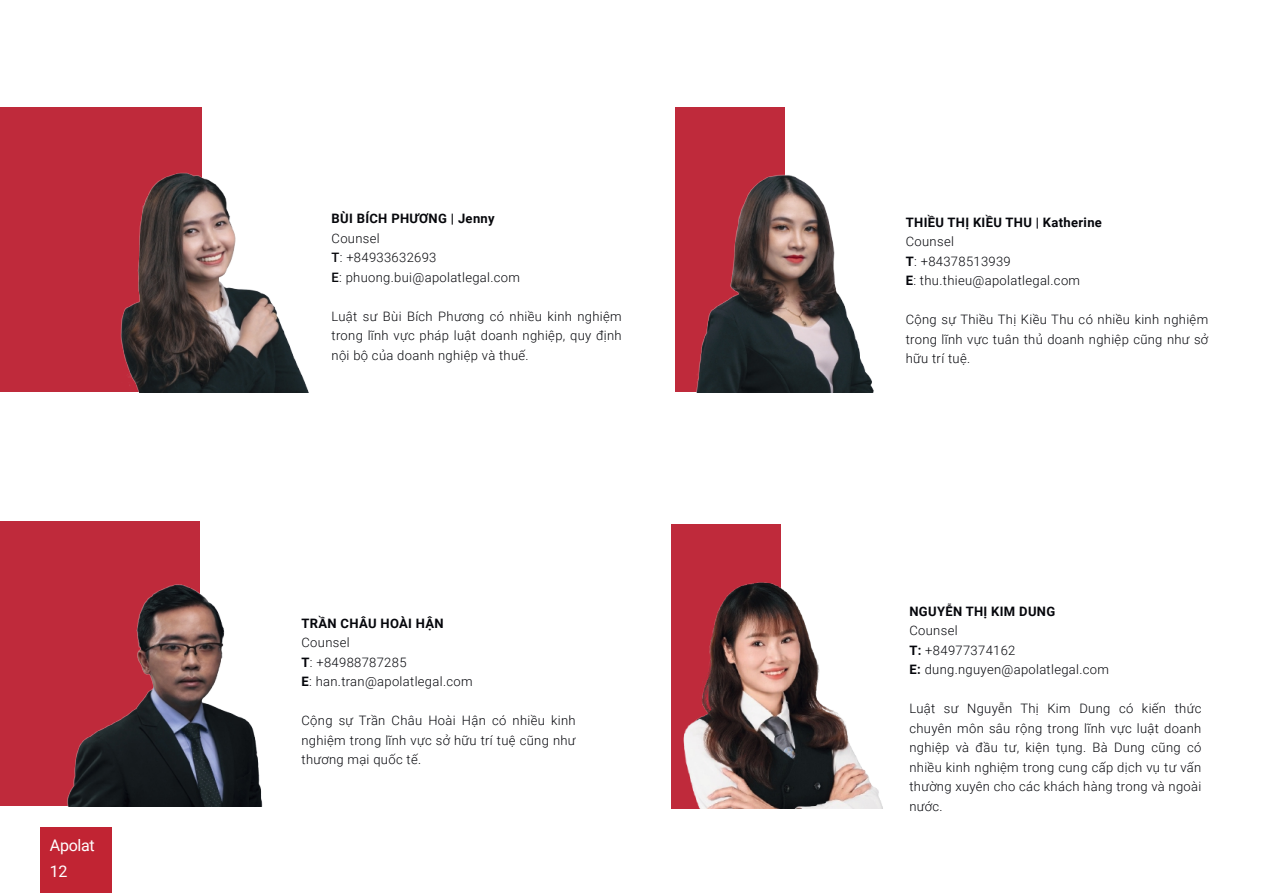
<style>
.page{position:relative;width:1263px;height:893px;background:#fff}
.page>*{position:absolute;margin:0;border:0;box-sizing:border-box;transform-origin:0 0}
.t1{font:16.05px/26.2px "Roboto";letter-spacing:-.02em;color:#fff}
.t2{font:300 13.05px/19.5px "Roboto";letter-spacing:.025em;color:#05060b}
.t3{font:300 13.05px/19.5px "Roboto";letter-spacing:.025em;color:#06070b}
.t4{font:700 13.05px "Roboto";letter-spacing:.025em;color:#05060b}
.t5{font:700 13.05px "Roboto";letter-spacing:.025em;color:#06070b}
.s1{font-weight:500}
.s2{color:#06070b}
.s3{font-weight:700}
</style>
<div class="page">
<div style="left:41px;top:828px;width:71px;height:65px;background:#c12433"></div>
<div style="left:0;top:107px;width:202px;height:285px;background:#bf2a3b"></div>
<div style="left:675px;top:107px;width:110px;height:285px;background:#bf2a3b"></div>
<div style="left:671px;top:524px;width:110px;height:284px;background:#bf2a3b"></div>
<img style="left:696px;top:174px;width:178px;height:219px">
<img style="left:120px;top:172px;width:189px;height:220px">
<div style="left:0;top:522px;width:200px;height:284px;background:#bf2a3b"></div>
<img style="left:67px;top:584px;width:196px;height:223px">
<img style="left:671px;top:582px;width:212px;height:227px">
<p class="t1" style="left:50px;top:832px;width:46px">Apolat<br>12</p>
<p class="t5" style="left:332px;top:209px;width:165px">BÙI BÍCH PHƯƠNG | Jenny</p>
<p class="t3" style="left:332px;top:228px;width:190px">Counsel<br><span class="s1">T</span>: +84933632693<br><span class="s1">E</span>: phuong.bui@apolatlegal.com</p>
<p class="t3" style="left:332px;top:306px;width:292px;text-align:justify">Luật sư Bùi Bích Phương có nhiều kinh nghiệm trong lĩnh vực pháp luật doanh nghiệp, quy định nội bộ của doanh nghiệp và thuế.</p>
<p class="t4" style="left:301px;top:614px;width:144px">TRẦN CHÂU HOÀI HẬN</p>
<p class="t2" style="left:301px;top:633px;width:173px"><span class="s2">Counsel<br></span><span class="s3">T</span>: +84988787285<br><span class="s3">E</span>: han.tran@apolatlegal.com</p>
<p class="t2" style="left:301px;top:711px;width:276px;text-align:justify">Cộng sự Trần Châu Hoài Hận có nhiều kinh nghiệm trong lĩnh vực sở hữu trí tuệ cũng như thương mại quốc tế.</p>
<p class="t4" style="left:906px;top:213px;width:198px">THIỀU THỊ KIỀU THU | Katherine</p>
<p class="t2" style="left:906px;top:231px;width:176px">Counsel<br><span class="s3">T</span>: +84378513939<br><span class="s3">E</span>: thu.thieu@apolatlegal.com</p>
<p class="t2" style="left:906px;top:309px;width:304px;text-align:justify">Cộng sự Thiều Thị Kiều Thu có nhiều kinh nghiệm trong lĩnh vực tuân thủ doanh nghiệp cũng như sở hữu trí tuệ.</p>
<p class="t4" style="left:909px;top:602px;width:147px">NGUYỄN THỊ KIM DUNG</p>
<p class="t2" style="left:909px;top:621px;width:201px">Counsel<br><span class="s3">T:</span> +84977374162<br><span class="s3">E:</span> dung.nguyen@apolatlegal.com</p>
<p class="t2" style="left:909px;top:699px;width:293px;text-align:justify">Luật sư Nguyễn Thị Kim Dung có kiến thức chuyên môn sâu rộng trong lĩnh vực luật doanh nghiệp và đầu tư, kiện tụng. Bà Dung cũng có nhiều kinh nghiệm trong cung cấp dịch vụ tư vấn thường xuyên cho các khách hàng trong và ngoài nước.</p>
</div>
